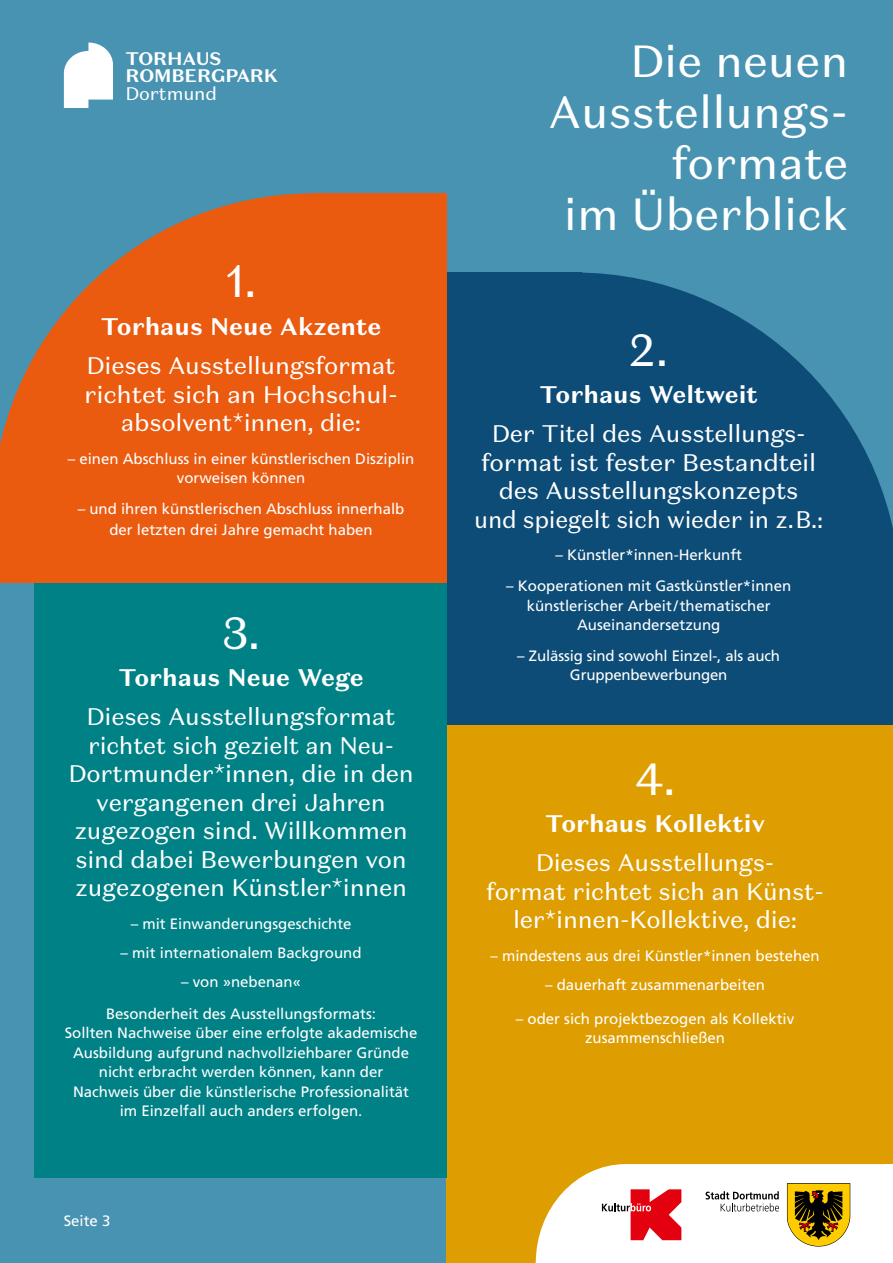
<style>
.page{position:relative;width:893px;height:1263px;background:#4893b1}
.page>*{position:absolute;margin:0;border:0;box-sizing:border-box;transform-origin:0 0}
.Titel{font:45px/51px "Domaine Sans Text";color:#fff;text-align:right}
.t1{font:24px/28.5px "Domaine Sans Text";letter-spacing:-.01em;color:#fff;text-align:center}
.t2{font:700 24px "Domaine Sans Text";color:#fff}
.t3{font:700 18.15px "Domaine Sans Text";letter-spacing:-.005em;color:#fff}
.t4{font:18.15px "Domaine Sans Text";letter-spacing:-.01em;color:#fff}
.t5{font:15px/19.5px "Frutiger LT Std";color:#fff;text-align:center}
</style>
<div class="page">
<div style="left:446px;top:725px;width:447px;height:538px;background:#de9d00"></div>
<div style="left:441px;top:590px;width:452px;height:135px;background:#0d4c77"></div>
<svg style="left:581px;top:272px;width:312px;height:318px;fill:#0d4c77"></svg>
<svg style="left:0;top:193px;width:311px;height:318px;fill:#ea5a0f"></svg>
<div style="left:441px;top:272px;width:140px;height:415px;background:#0d4c77"></div>
<div style="left:311px;top:193px;width:136px;height:390px;background:#ea5a0f"></div>
<div style="left:0;top:511px;width:344px;height:72px;background:#ea5a0f"></div>
<div style="left:34px;top:583px;width:413px;height:595px;background:#008186"></div>
<svg style="left:64px;top:43px;width:49px;height:65px"></svg>
<svg style="left:536px;top:1164px;width:357px;height:99px;background:#ecd8c5"></svg>
<p class="t3" style="left:125px;top:47px;width:98px">TORHAUS</p>
<p class="t3" style="left:125px;top:64px;width:154px">ROMBERGPARK</p>
<p class="t4" style="left:125px;top:82px;width:93px">Dortmund</p>
<p class="Titel" style="left:226px;top:256px;width:32px">1.</p>
<h1 class="t2" style="left:101px;top:311px;width:282px">Torhaus Neue Akzente</h1>
<h1 class="t1" style="left:84px;top:351px;width:313px">Dieses Ausstellungsformat richtet sich an Hochschul&shy;absolvent*innen, die:</h1>
<p class="t5" style="left:68px;top:449px;width:348px">– einen Abschluss in einer künstlerischen Disziplin vorweisen können</p>
<p class="t5" style="left:78px;top:498px;width:328px;line-height:21.6px">– und ihren künstlerischen Abschluss innerhalb der letzten drei Jahre gemacht haben</p>
<p class="Titel" style="left:222px;top:607px;width:40px">3.</p>
<h1 class="t2" style="left:118px;top:662px;width:247px">Torhaus Neue Wege</h1>
<h1 class="t1" style="left:68px;top:702px;width:347px">Dieses Ausstellungsformat richtet sich gezielt an Neu-<br>Dortmunder*innen, die in den vergangenen drei Jahren zugezogen sind. Willkommen sind dabei Bewerbungen von zugezogenen Künstler*innen</h1>
<p class="t5" style="left:131px;top:914px;width:222px">– mit Einwanderungsgeschichte</p>
<p class="t5" style="left:121px;top:943px;width:242px">– mit internationalem Background</p>
<p class="t5" style="left:181px;top:972px;width:122px">– von »nebenan«</p>
<p class="t5" style="left:106px;top:1003px;width:272px">Besonderheit des Ausstellungsformats:</p>
<p class="t5" style="left:65px;top:1023px;width:354px">Sollten Nachweise über eine erfolgte akademische Ausbildung aufgrund nachvollziehbarer Gründe nicht erbracht werden können, kann der Nachweis über die künstlerische Professionalität im Einzelfall auch anders erfolgen.</p>
<p class="t5" style="left:64px;top:1211px;width:48px">Seite 3</p>
<p class="Titel" style="left:548px;top:35px;width:301px">Die neuen<br>Ausstellungs&shy;formate<br>im Überblick</p>
<p class="Titel" style="left:629px;top:324px;width:40px">2.</p>
<h1 class="t2" style="left:540px;top:380px;width:220px">Torhaus Weltweit</h1>
<h1 class="t1" style="left:474px;top:419px;width:350px">Der Titel des Ausstellungs&shy;format ist fester Bestandteil des Ausstellungskonzepts<br>und spiegelt sich wieder in z. B.:</h1>
<p class="t5" style="left:555px;top:545px;width:188px">– Künstler*innen-Herkunft</p>
<p class="t5" style="left:506px;top:576px;width:287px">– Kooperationen mit Gastkünstler*innen</p>
<p class="t5" style="left:527px;top:596px;width:245px">künstlerischer Arbeit/thematischer<br>Auseinandersetzung</p>
<p class="t5" style="left:517px;top:646px;width:264px">– Zulässig sind sowohl Einzel-, als auch<br>Gruppenbewerbungen</p>
<p class="Titel" style="left:635px;top:753px;width:42px">4.</p>
<h1 class="t2" style="left:545px;top:809px;width:221px">Torhaus Kollektiv</h1>
<h1 class="t1" style="left:486px;top:848px;width:336px">Dieses Ausstellungs-<br>format richtet sich an Künst&shy;ler*innen-Kollektive, die:</h1>
<p class="t5" style="left:490px;top:946px;width:331px">– mindestens aus drei Künstler*innen bestehen</p>
<p class="t5" style="left:545px;top:975px;width:222px">– dauerhaft zusammenarbeiten</p>
<p class="t5" style="left:516px;top:1009px;width:280px">– oder sich projektbezogen als Kollektiv zusammenschließen</p>
</div>
